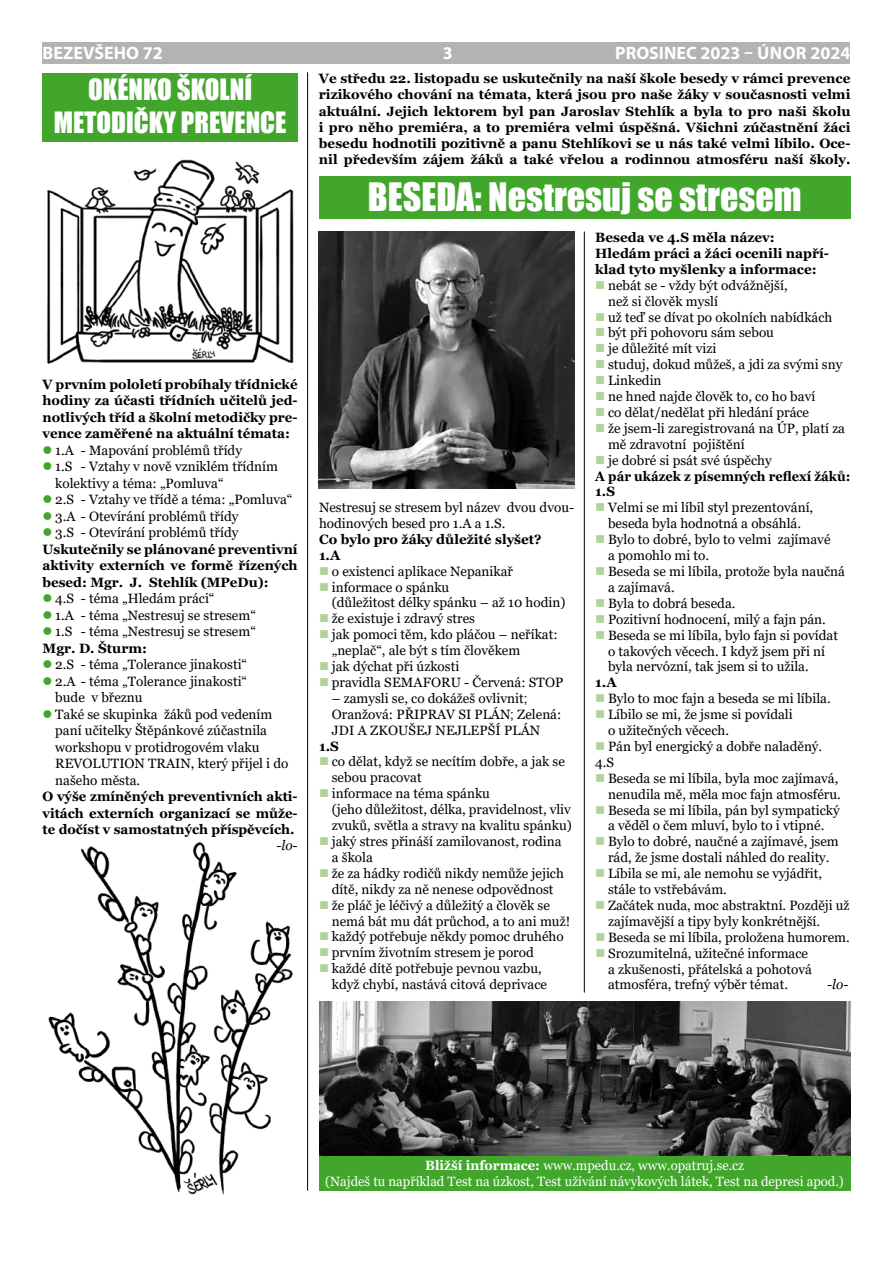
<style>
.page{position:relative;width:893px;height:1263px;background:#fff}
.page>*{position:absolute;margin:0;border:0;box-sizing:border-box;transform-origin:0 0}
.t1{font:36px "Impact";color:#fff}
.t2{font:27px/32.4px "Impact";color:#fff;text-align:center}
.t3{font:700 18px "Myriad Pro";color:#fff}
.t4{font:13.5px/15.9px "Georgia";color:#000}
.t5{font:700 13.5px/16.5px "Georgia";color:#000}
.t6{font:13.5px/16.2px "Georgia";color:#fff;text-align:center}
.t7{font:700 13.5px/15.9px "Georgia";color:#000;scale:.95 1}
.t8{font:italic 13.5px "Georgia";color:#000}
.s1{color:#41a62b}
.s2{font-weight:400}
.s3{font-weight:700}
.s4{color:#b2d398}
.s5{font-family:"Arial"}
</style>
<div class="page">
<div style="left:43px;top:43px;width:807px;height:21px;background:#b1b3b4"></div>
<div style="left:43px;top:73px;width:255px;height:69px;background:#41a62b"></div>
<img style="left:46px;top:159px;width:248px;height:210px">
<hr style="left:307px;top:72px;width:1px;height:1119px;background:#000">
<hr style="left:584px;top:232px;width:1px;height:760px;background:#000">
<div style="left:319px;top:176px;width:531px;height:43px;background:#41a62b"></div>
<img style="left:319px;top:1001px;width:531px;height:156px">
<img style="left:319px;top:232px;width:255px;height:256px">
<div style="left:319px;top:1157px;width:531px;height:34px;background:#41a62b"></div>
<img style="left:48px;top:841px;width:245px;height:354px">
<h3 class="t3" style="left:43px;top:41px;width:122px">BEZEVŠEHO 72</h3>
<h3 class="t3" style="left:443px;top:41px;width:11px">3</h3>
<h3 class="t3" style="left:615px;top:41px;width:237px">PROSINEC 2023 – ÚNO R 2024</h3>
<h2 class="t2" style="left:54px;top:73px;width:234px">OKÉNKO ŠKOLNÍ<br>METODIČKY PREVENCE</h2>
<p class="t5" style="left:319px;top:71px;width:533px;text-align:justify">Ve středu 22. listopadu se uskutečnily na naší škole besedy v rámci prevence rizikového chování na témata, která jsou pro naše žáky v současnosti velmi aktuální. Jejich lektorem byl pan Jaroslav Stehlík a byla to pro naši školu i pro něho premiéra, a to premiéra velmi úspěšná. Všichni zúčastnění žáci besedu hodnotili pozitivně a panu Stehlíkovi se u nás také velmi líbilo. Oce&shy;nil především zájem žáků a také vřelou a rodinnou atmosféru naší školy.</p>
<p class="t5" style="left:43px;top:376px;width:257px;text-align:justify">V prvním pololetí probíhaly třídnické hodiny za účasti třídních učitelů jed&shy;notlivých tříd a školní metodičky pre&shy;vence zaměřené na aktuální témata:</p>
<p class="t4" style="left:43px;top:442px;width:201px"><span class="s1">●</span> 1.A - Mapování problémů třídy</p>
<p class="t4" style="left:55px;top:459px;width:224px;line-height:16.5px;text-indent:-13px"><span class="s1">●</span> 1.S - Vztahy v nově vzniklém třídním kolektivy a téma: „Pomluva“</p>
<p class="t4" style="left:43px;top:492px;width:251px"><span class="s1">●</span> 2.S - Vztahy ve třídě a téma: „Pomluva“</p>
<p class="t4" style="left:43px;top:508px;width:197px"><span class="s1">●</span> 3.A - Otevírání problémů třídy</p>
<p class="t5" style="left:43px;top:524px;width:257px"><span class="s1">●</span> <span class="s2">3.S - Otevírání problémů třídy </span>Uskutečnily se plánované preventivní aktivity externích ve formě řízených besed: Mgr. J. Stehlík (MPeDu):</p>
<p class="t4" style="left:43px;top:591px;width:173px"><span class="s1">●</span> 4.S - téma „Hledám práci“</p>
<p class="t4" style="left:43px;top:607px;width:215px"><span class="s1">●</span> 1.A - téma „Nestresuj se stresem“</p>
<p class="t4" style="left:43px;top:624px;width:215px;line-height:16.5px"><span class="s1">●</span> 1.S - téma „Nestresuj se stresem“<br><span class="s3">Mgr. D. Šturm:</span></p>
<p class="t4" style="left:43px;top:657px;width:206px"><span class="s1">●</span> 2.S - téma „Tolerance jinakosti“</p>
<p class="t4" style="left:55px;top:673px;width:193px;line-height:16.5px;text-indent:-13px"><span class="s1">●</span> 2.A - téma „Tolerance jinakosti“ bude v březnu</p>
<p class="t4" style="left:55px;top:706px;width:235px;line-height:16.5px;text-indent:-13px"><span class="s1">●</span> Také se skupinka žáků pod vedením paní učitelky Štěpánkové zúčastnila workshopu v protidrogovém vlaku<br>REVOLUTION TRAIN, který přijel i do našeho města.</p>
<p class="t5" style="left:43px;top:788px;width:257px;text-align:justify">O výše zmíněných preventivních akti&shy;vitách externích organizací se může&shy;te dočíst v samostatných příspěvcích.</p>
<p class="t8" style="left:276px;top:837px;width:23px">-lo-</p>
<h1 class="t1" style="left:368px;top:169px;width:435px">BESEDA: Nestresuj se stresem</h1>
<p class="t4" style="left:319px;top:500px;width:257px">Nestresuj se stresem byl název dvou dvou&shy;hodinových besed pro 1.A a 1.S.</p>
<p class="t5" style="left:319px;top:531px;width:224px;line-height:15.9px">Co bylo pro žáky důležité slyšet?<br>1.A</p>
<p class="t4" style="left:319px;top:563px;width:196px"><span class="s4">■</span> o existenci aplikace Nepanikař</p>
<p class="t4" style="left:332px;top:579px;width:235px;text-indent:-13px"><span class="s4">■</span> informace o spánku<br>(důležitost délky spánku – až 10 hodin)</p>
<p class="t4" style="left:319px;top:611px;width:158px"><span class="s4">■</span> že existuje i zdravý stres</p>
<p class="t4" style="left:332px;top:627px;width:227px;text-indent:-13px"><span class="s4">■</span> jak pomoci těm, kdo pláčou – neříkat: „neplač“, ale být s tím člověkem</p>
<p class="t4" style="left:319px;top:659px;width:142px"><span class="s4">■</span> jak dýchat při úzkosti</p>
<p class="t4" style="left:319px;top:675px;width:84px"><span class="s4">■</span> pravidla Semaforu</p>
<p class="t4" style="left:464px;top:675px;width:75px">- Červená: stop</p>
<p class="t4" style="left:332px;top:690px;width:231px">– zamysli se, co dokážeš ovlivnit<span class="s5">;<br></span>Oranžová: PŘIPRAV SI PLÁN<span class="s5">;</span> Zelená: jdi</p>
<p class="t4" style="left:358px;top:722px;width:184px">a ZKOUŠEJ NEJLEPŠÍ PLÁN</p>
<p class="t5" style="left:319px;top:738px;width:21px">1.S</p>
<p class="t4" style="left:332px;top:754px;width:235px;text-indent:-13px"><span class="s4">■</span> co dělat, když se necítím dobře, a jak se sebou pracovat</p>
<p class="t4" style="left:332px;top:786px;width:242px;text-indent:-13px"><span class="s4">■</span> informace na téma spánku<br>(jeho důležitost, délka, pravidelnost, vliv zvuků, světla a stravy na kvalitu spánku)</p>
<p class="t4" style="left:332px;top:834px;width:231px;text-indent:-13px"><span class="s4">■</span> jaký stres přináší zamilovanost, rodina a škola</p>
<p class="t4" style="left:319px;top:865px;width:246px;text-align:center"><span class="s4">■</span> že za hádky rodičů nikdy nemůže jejich dítě, nikdy za ně nenese odpovědnost</p>
<p class="t4" style="left:332px;top:897px;width:240px;text-indent:-13px"><span class="s4">■</span> že pláč je léčivý a důležitý a člověk se nemá bát mu dát průchod, a to ani muž!</p>
<p class="t4" style="left:319px;top:929px;width:246px"><span class="s4">■</span> každý potřebuje někdy pomoc druhého</p>
<p class="t4" style="left:319px;top:945px;width:216px"><span class="s4">■</span> prvním životním stresem je porod</p>
<p class="t4" style="left:332px;top:961px;width:217px;text-indent:-13px"><span class="s4">■</span> každé dítě potřebuje pevnou vazbu, když chybí, nastává citová deprivace</p>
<p class="t5" style="left:595px;top:229px;width:235px;line-height:15.9px">Beseda ve 4.S měla název:<br>Hledám práci a žáci ocenili napří&shy;klad tyto myšlenky a informace:</p>
<p class="t4" style="left:608px;top:277px;width:181px;text-indent:-13px"><span class="s4">■</span> nebát se - vždy být odvážnější, než si člověk myslí</p>
<p class="t4" style="left:595px;top:309px;width:239px"><span class="s4">■</span> už teď se dívat po okolních nabídkách</p>
<p class="t4" style="left:595px;top:325px;width:180px"><span class="s4">■</span> být při pohovoru sám sebou</p>
<p class="t4" style="left:595px;top:341px;width:123px"><span class="s4">■</span> je důležité mít vizi</p>
<p class="t4" style="left:595px;top:357px;width:249px"><span class="s4">■</span> studuj, dokud můžeš, a jdi za svými sny</p>
<p class="t4" style="left:595px;top:373px;width:68px"><span class="s4">■</span> Linkedin</p>
<p class="t4" style="left:595px;top:389px;width:222px"><span class="s4">■</span> ne hned najde člověk to, co ho baví</p>
<p class="t4" style="left:595px;top:405px;width:215px"><span class="s4">■</span> co dělat/nedělat při hledání práce</p>
<p class="t4" style="left:608px;top:421px;width:239px;text-indent:-13px"><span class="s4">■</span> že jsem-li zaregistrovaná na ÚP, platí za mě zdravotní pojištění</p>
<p class="t7" style="left:595px;top:452px;width:270px"><span class="s4">■</span> <span class="s2">je dobré si psát své úspěchy<br></span>A pár ukázek z písemných reflexí žáků:<br>1.S</p>
<p class="t4" style="left:595px;top:500px;width:219px;text-align:center"><span class="s4">■</span> Velmi se mi líbil styl prezentování, beseda byla hodnotná a obsáhlá.</p>
<p class="t4" style="left:608px;top:532px;width:224px;text-indent:-13px"><span class="s4">■</span> Bylo to dobré, bylo to velmi zajímavé a pomohlo mi to.</p>
<p class="t4" style="left:608px;top:564px;width:238px;text-indent:-13px"><span class="s4">■</span> Beseda se mi líbila, protože byla naučná a zajímavá.</p>
<p class="t4" style="left:595px;top:595px;width:142px"><span class="s4">■</span> Byla to dobrá beseda.</p>
<p class="t4" style="left:595px;top:611px;width:232px"><span class="s4">■</span> Pozitivní hodnocení, milý a fajn pán.</p>
<p class="t4" style="left:608px;top:627px;width:231px;text-indent:-13px"><span class="s4">■</span> Beseda se mi líbila, bylo fajn si povídat o takových věcech. I když jsem při ní byla nervózní, tak jsem si to užila.</p>
<p class="t5" style="left:595px;top:674px;width:23px">1.A</p>
<p class="t4" style="left:595px;top:691px;width:237px"><span class="s4">■</span> Bylo to moc fajn a beseda se mi líbila.</p>
<p class="t4" style="left:608px;top:707px;width:186px;text-indent:-13px"><span class="s4">■</span> Líbilo se mi, že jsme si povídali o užitečných věcech.</p>
<p class="t4" style="left:595px;top:739px;width:228px"><span class="s4">■</span> Pán byl energický a dobře naladěný.<br>4.S</p>
<p class="t4" style="left:595px;top:770px;width:247px;text-align:right"><span class="s4">■</span> Beseda se mi líbila, byla moc zajímavá, nenudila mě, měla moc fajn atmosféru.</p>
<p class="t4" style="left:595px;top:802px;width:246px;text-align:center"><span class="s4">■</span> Beseda se mi líbila, pán byl sympatický a věděl o čem mluví, bylo to i vtipné.</p>
<p class="t4" style="left:595px;top:834px;width:245px;text-align:center"><span class="s4">■</span> Bylo to dobré, naučné a zajímavé, jsem rád, že jsme dostali náhled do reality.</p>
<p class="t4" style="left:608px;top:866px;width:216px;text-indent:-13px"><span class="s4">■</span> Líbila se mi, ale nemohu se vyjádřit, stále to vstřebávám.</p>
<p class="t4" style="left:608px;top:897px;width:243px;text-indent:-13px"><span class="s4">■</span> Začátek nuda, moc abstraktní. Později už zajímavější a tipy byly konkrétnější.</p>
<p class="t4" style="left:595px;top:929px;width:256px"><span class="s4">■</span> Beseda se mi líbila, proložena humorem.</p>
<p class="t4" style="left:608px;top:945px;width:205px;text-indent:-13px"><span class="s4">■</span> Srozumitelná, užitečné informace a zkušenosti, přátelská a pohotová atmosféra, trefný výběr témat.</p>
<p class="t8" style="left:827px;top:976px;width:23px">-lo-</p>
<p class="t6" style="left:325px;top:1157px;width:520px"><span class="s3">Bližší informace:</span> www.mpedu.cz, www.opatruj.se.cz<br>(Najdeš tu například Test na úzkost, Test užívání návykových látek, Test na depresi apod.)</p>
</div>
